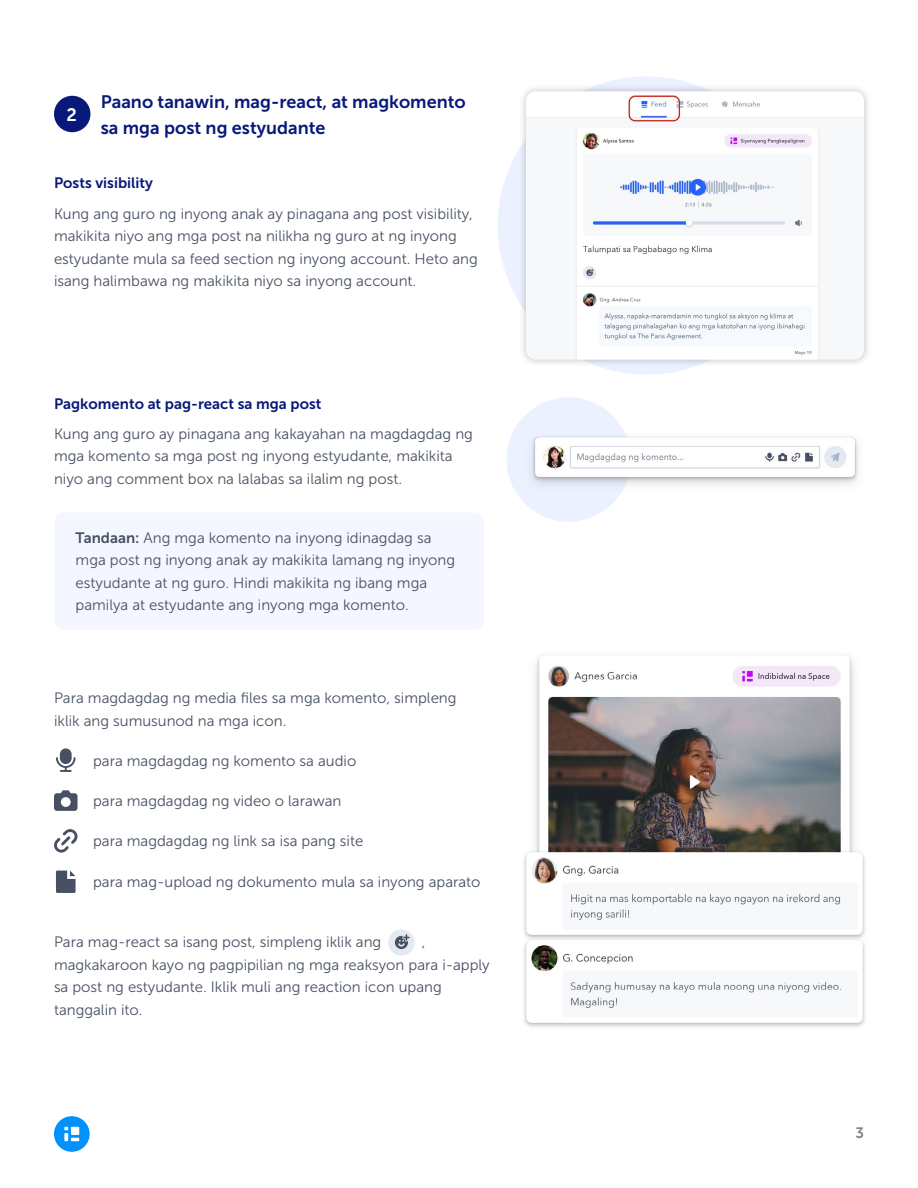
<style>
.page{position:relative;width:918px;height:1188px;background:#fff}
.page>*{position:absolute;margin:0;border:0;box-sizing:border-box;transform-origin:0 0}
.t1{font:18px/25.5px "Museo Sans 700";color:#08197a}
.t2{font:18px "Museo Sans 700";color:#fff}
.t3{font:15px/22.5px "Museo Sans 300";color:#485163}
.t4{font:15px "Museo Sans 700";color:#08197a}
.t5{font:15px "Museo Sans 700";color:#7f8592}
.s1{font-family:"Museo Sans 700"}
</style>
<div class="page">
<div style="left:54px;top:1116px;width:36px;height:36px;background:#0091ff;border-radius:50%"></div>
<svg style="left:64px;top:1127px;width:15px;height:14px"></svg>
<div style="left:54px;top:96px;width:36px;height:36px;background:#08197a;border-radius:18px"></div>
<div style="left:54px;top:512px;width:430px;height:118px;background:#f4f7ff;border-radius:10px"></div>
<svg style="left:56px;top:748px;width:20px;height:24px"></svg>
<svg style="left:54px;top:790px;width:24px;height:21px"></svg>
<svg style="left:54px;top:829px;width:24px;height:24px"></svg>
<svg style="left:56px;top:871px;width:20px;height:22px"></svg>
<img style="left:524px;top:654px;width:341px;height:373px">
<div style="left:498px;top:76px;width:298px;height:299px;background:#ecf1ff;border-radius:50%"></div>
<div style="left:518px;top:83px;width:354px;height:285px;background:#000;opacity:.25"></div>
<img style="left:526px;top:91px;width:338px;height:269px">
<div style="left:507px;top:397px;width:124px;height:125px;background:#ecf1ff;border-radius:50%"></div>
<img style="left:532px;top:436px;width:327px;height:57px">
<div style="left:388px;top:929px;width:27px;height:27px;background:#e5e9f1;border-radius:13px"></div>
<svg style="left:395px;top:934px;width:15px;height:15px"></svg>
<p class="t2" style="left:67px;top:104px;width:12px">2</p>
<p class="t1" style="left:101px;top:89px;width:367px">Paano tanawin, mag-react, at magkomento sa mga post ng estyudante</p>
<p class="t4" style="left:54px;top:175px;width:100px">Posts visibility</p>
<p class="t3" style="left:54px;top:202px;width:425px">Kung ang guro ng inyong anak ay pinagana ang post visibility, makikita niyo ang mga post na nilikha ng guro at ng inyong estyudante mula sa feed section ng inyong account. Heto ang isang halimbawa ng makikita niyo sa inyong account.</p>
<p class="t4" style="left:54px;top:395px;width:269px">Pagkomento at pag-react sa mga post</p>
<p class="t3" style="left:54px;top:422px;width:420px">Kung ang guro ay pinagana ang kakayahan na magdagdag ng mga komento sa mga post ng inyong estyudante, makikita niyo ang comment box na lalabas sa ilalim ng post.</p>
<p class="t3" style="left:76px;top:526px;width:381px"><span class="s1">Tandaan:</span> Ang mga komento na inyong idinagdag sa mga post ng inyong anak ay makikita lamang ng inyong estyudante at ng guro. Hindi makikita ng ibang mga pamilya at estyudante ang inyong mga komento.</p>
<p class="t3" style="left:54px;top:687px;width:404px">Para magdagdag ng media files sa mga komento, simpleng iklik ang sumusunod na mga icon.</p>
<p class="t3" style="left:93px;top:749px;width:265px">para magdagdag ng komento sa audio</p>
<p class="t3" style="left:93px;top:790px;width:250px">para magdagdag ng video o larawan</p>
<p class="t3" style="left:93px;top:830px;width:272px">para magdagdag ng link sa isa pang site</p>
<p class="t3" style="left:93px;top:870px;width:389px">para mag-upload ng dokumento mula sa inyong aparato</p>
<p class="t3" style="left:54px;top:931px;width:329px">Para mag-react sa isang post, simpleng iklik ang</p>
<p class="t3" style="left:54px;top:931px;width:437px;text-indent:368px">, magkakaroon kayo ng pagpipilian ng mga reaksyon para i-apply sa post ng estyudante. Iklik muli ang reaction icon upang tanggalin ito.</p>
<p class="t5" style="left:855px;top:1124px;width:10px">3</p>
</div>
